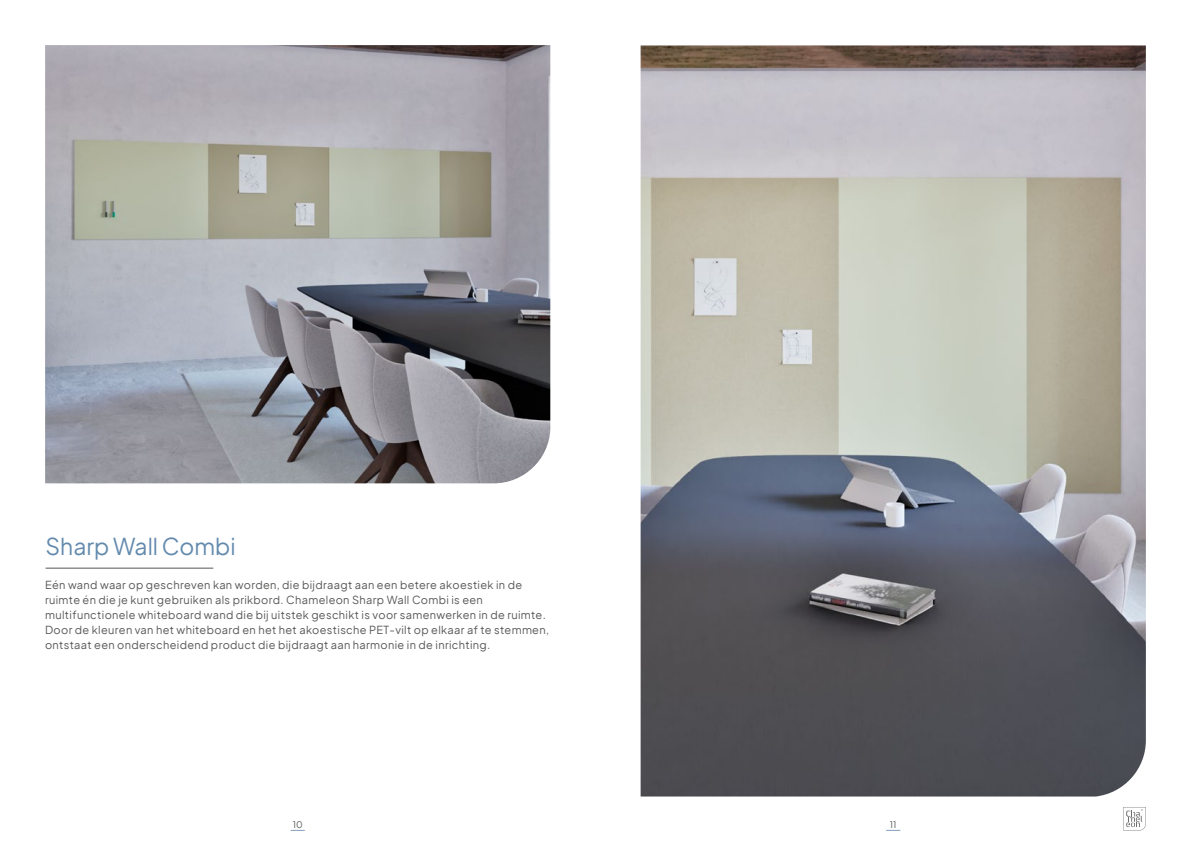
<style>
.page{position:relative;width:1191px;height:842px;background:#fff}
.page>*{position:absolute;margin:0;border:0;box-sizing:border-box;transform-origin:0 0}
.t1{font:23px "Plus Jakarta Sans";color:#638aad}
.t2{font:11px/15px "Plus Jakarta Sans";letter-spacing:.03em;color:#575756}
.t3{font:9px "Plus Jakarta Sans";color:#575756}
</style>
<div class="page">
<svg style="left:291px;top:830px;width:14px;height:1px"></svg>
<svg style="left:886px;top:830px;width:14px;height:1px"></svg>
<svg style="left:1123px;top:807px;width:22px;height:23px"></svg>
<img style="left:45px;top:45px;width:505px;height:438px">
<hr style="left:46px;top:568px;width:167px;height:1px;background:#575756">
<img style="left:640px;top:45px;width:505px;height:751px">
<h1 class="t1" style="left:46px;top:528px;width:191px">Sharp Wall Combi</h1>
<p class="t2" style="left:45px;top:577px;width:505px">Eén wand waar op geschreven kan worden, die bijdraagt aan een betere akoestiek in de ruimte én die je kunt gebruiken als prikbord. Chameleon Sharp Wall Combi is een multifunctionele whiteboard wand die bij uitstek geschikt is voor samenwerken in de ruimte.<br>Door de kleuren van het whiteboard en het het akoestische PET-vilt op elkaar af te stemmen, ontstaat een onderscheidend product die bijdraagt aan harmonie in de inrichting.</p>
<p class="t3" style="left:293px;top:817px;width:11px">10</p>
<p class="t3" style="left:890px;top:817px;width:8px">11</p>
</div>
